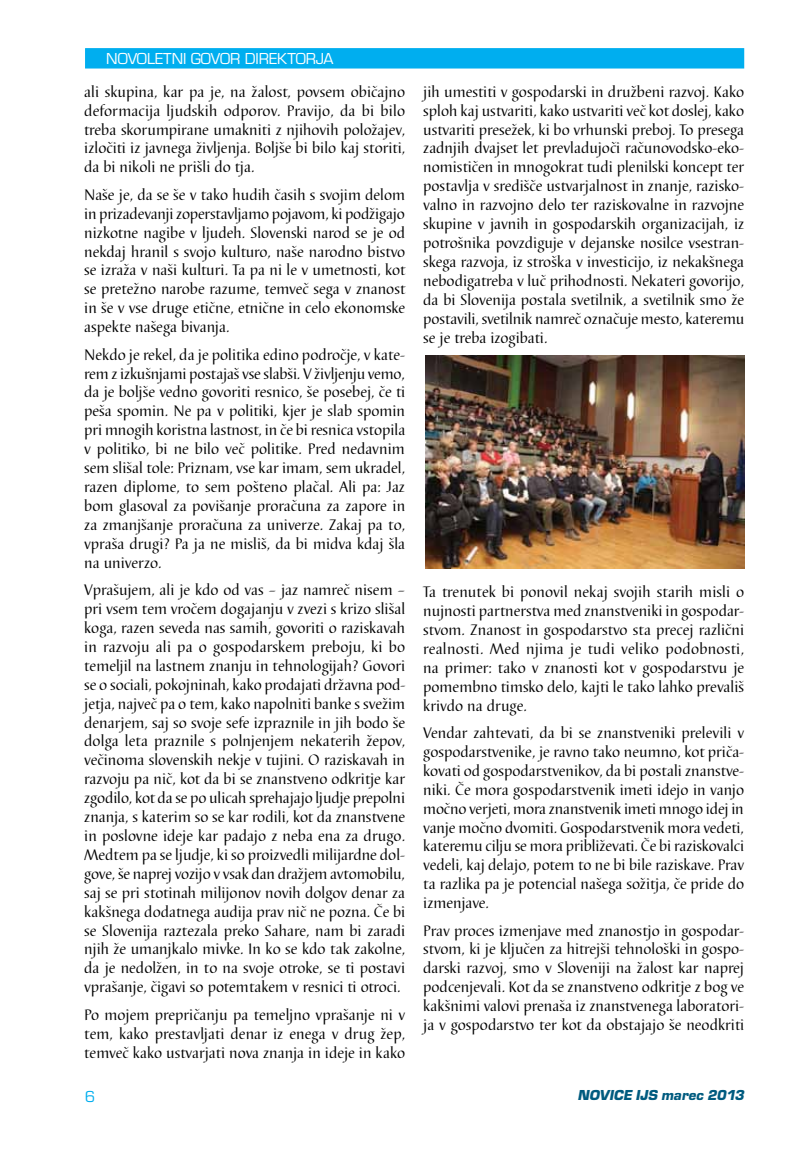
<style>
.page{position:relative;width:808px;height:1149px;background:#fff}
.page>*{position:absolute;margin:0;border:0;box-sizing:border-box;transform-origin:0 0}
.t1{font:16.5px "Eurostile TEE";color:#fff}
.t2{font:16.5px "Eurostile TEE";color:#00aeef}
.t3{font:15.75px/18.9px "Barbedor TEE";color:#000;text-align:justify}
.t4{font:italic 15px "Eurostile TEE Blac";color:#005b7f}
</style>
<div class="page">
<div style="left:85px;top:48px;width:659px;height:20px;background:#00aeef;border:2px solid #00aeef"></div>
<img style="left:425px;top:355px;width:319px;height:213px">
<p class="t1" style="left:106px;top:50px;width:200px">NOVOLETN I GOVOR DIR EKTORJA</p>
<p class="t3" style="left:84px;top:82px;width:322px">ali skupina, kar pa je, na žalost, povsem običajno deformacija ljudskih odporov. Pravijo, da bi bilo treba skorumpirane umakniti z njihovih položajev, izločiti iz javnega življenja. Boljše bi bilo kaj storiti, da bi nikoli ne prišli do tja.</p>
<p class="t3" style="left:84px;top:185px;width:323px">Naše je, da se še v tako hudih časih s svojim delom in prizadevanji zoperstavljamo pojavom, ki podžigajo nizkotne nagibe v ljudeh. Slovenski narod se je od nekdaj hranil s svojo kulturo, naše narodno bistvo se izraža v naši kulturi. Ta pa ni le v umetnosti, kot se pretežno narobe razume, temveč sega v znanost in še v vse druge etične, etnične in celo ekonomske aspekte našega bivanja.</p>
<p class="t3" style="left:84px;top:345px;width:323px">Nekdo je rekel, da je politika edino področje, v kate&shy;rem z izkušnjami postajaš vse slabši. V življenju vemo, da je boljše vedno govoriti resnico, še posebej, če ti peša spomin. Ne pa v politiki, kjer je slab spomin pri mnogih koristna lastnost, in če bi resnica vstopila v politiko, bi ne bilo več politike. Pred nedavnim sem slišal tole: Priznam, vse kar imam, sem ukradel, razen diplome, to sem pošteno plačal. Ali pa: Jaz bom glasoval za povišanje proračuna za zapore in za zmanjšanje proračuna za univerze. Zakaj pa to, vpraša drugi? Pa ja ne misliš, da bi midva kdaj šla na univerzo.</p>
<p class="t3" style="left:84px;top:580px;width:323px">Vprašujem, ali je kdo od vas – jaz namreč nisem – pri vsem tem vročem dogajanju v zvezi s krizo slišal koga, razen seveda nas samih, govoriti o raziskavah in razvoju ali pa o gospodarskem preboju, ki bo temeljil na lastnem znanju in tehnologijah? Govori se o sociali, pokojninah, kako prodajati državna pod&shy;jetja, največ pa o tem, kako napolniti banke s svežim denarjem, saj so svoje sefe izpraznile in jih bodo še dolga leta praznile s polnjenjem nekaterih žepov, večinoma slovenskih nekje v tujini. O raziskavah in razvoju pa nič, kot da bi se znanstveno odkritje kar zgodilo, kot da se po ulicah sprehajajo ljudje prepolni znanja, s katerim so se kar rodili, kot da znanstvene in poslovne ideje kar padajo z neba ena za drugo.<br>Medtem pa se ljudje, ki so proizvedli milijardne dol&shy;gove, še naprej vozijo v vsak dan dražjem avtomobilu, saj se pri stotinah milijonov novih dolgov denar za kakšnega dodatnega audija prav nič ne pozna. Če bi se Slovenija raztezala preko Sahare, nam bi zaradi njih že umanjkalo mivke. In ko se kdo tak zakolne, da je nedolžen, in to na svoje otroke, se ti postavi vprašanje, čigavi so potemtakem v resnici ti otroci.</p>
<p class="t3" style="left:84px;top:1005px;width:323px">Po mojem prepričanju pa temeljno vprašanje ni v tem, kako prestavljati denar iz enega v drug žep, temveč kako ustvarjati nova znanja in ideje in kako</p>
<p class="t3" style="left:423px;top:82px;width:323px">jih umestiti v gospodarski in družbeni razvoj. Kako sploh kaj ustvariti, kako ustvariti več kot doslej, kako ustvariti presežek, ki bo vrhunski preboj. To presega zadnjih dvajset let prevladujoči računovodsko-eko&shy;nomističen in mnogokrat tudi plenilski koncept ter postavlja v središče ustvarjalnost in znanje, razisko&shy;valno in razvojno delo ter raziskovalne in razvojne skupine v javnih in gospodarskih organizacijah, iz potrošnika povzdiguje v dejanske nosilce vsestran&shy;skega razvoja, iz stroška v investicijo, iz nekakšnega nebodigatreba v luč prihodnosti. Nekateri govorijo, da bi Slovenija postala svetilnik, a svetilnik smo že postavili, svetilnik namreč označuje mesto, kateremu se je treba izogibati.</p>
<p class="t3" style="left:423px;top:582px;width:323px">Ta trenutek bi ponovil nekaj svojih starih misli o nujnosti partnerstva med znanstveniki in gospodar&shy;stvom. Znanost in gospodarstvo sta precej različni realnosti. Med njima je tudi veliko podobnosti, na primer: tako v znanosti kot v gospodarstvu je pomembno timsko delo, kajti le tako lahko prevališ krivdo na druge.</p>
<p class="t3" style="left:423px;top:723px;width:323px">Vendar zahtevati, da bi se znanstveniki prelevili v gospodarstvenike, je ravno tako neumno, kot priča&shy;kovati od gospodarstvenikov, da bi postali znanstve&shy;niki. Če mora gospodarstvenik imeti idejo in vanjo močno verjeti, mora znanstvenik imeti mnogo idej in vanje močno dvomiti. Gospodarstvenik mora vedeti, kateremu cilju se mora približevati. Če bi raziskovalci vedeli, kaj delajo, potem to ne bi bile raziskave. Prav ta razlika pa je potencial našega sožitja, če pride do izmenjave.</p>
<p class="t3" style="left:423px;top:921px;width:322px">Prav proces izmenjave med znanostjo in gospodar&shy;stvom, ki je ključen za hitrejši tehnološki in gospo&shy;darski razvoj, smo v Sloveniji na žalost kar naprej podcenjevali. Kot da se znanstveno odkritje z bog ve kakšnimi valovi prenaša iz znanstvenega laboratori&shy;ja v gospodarstvo ter kot da obstajajo še neodkriti</p>
<p class="t2" style="left:85px;top:1087px;width:12px">6</p>
<p class="t4" style="left:577px;top:1085px;width:171px">NOVICE IJS marec 2013</p>
</div>
